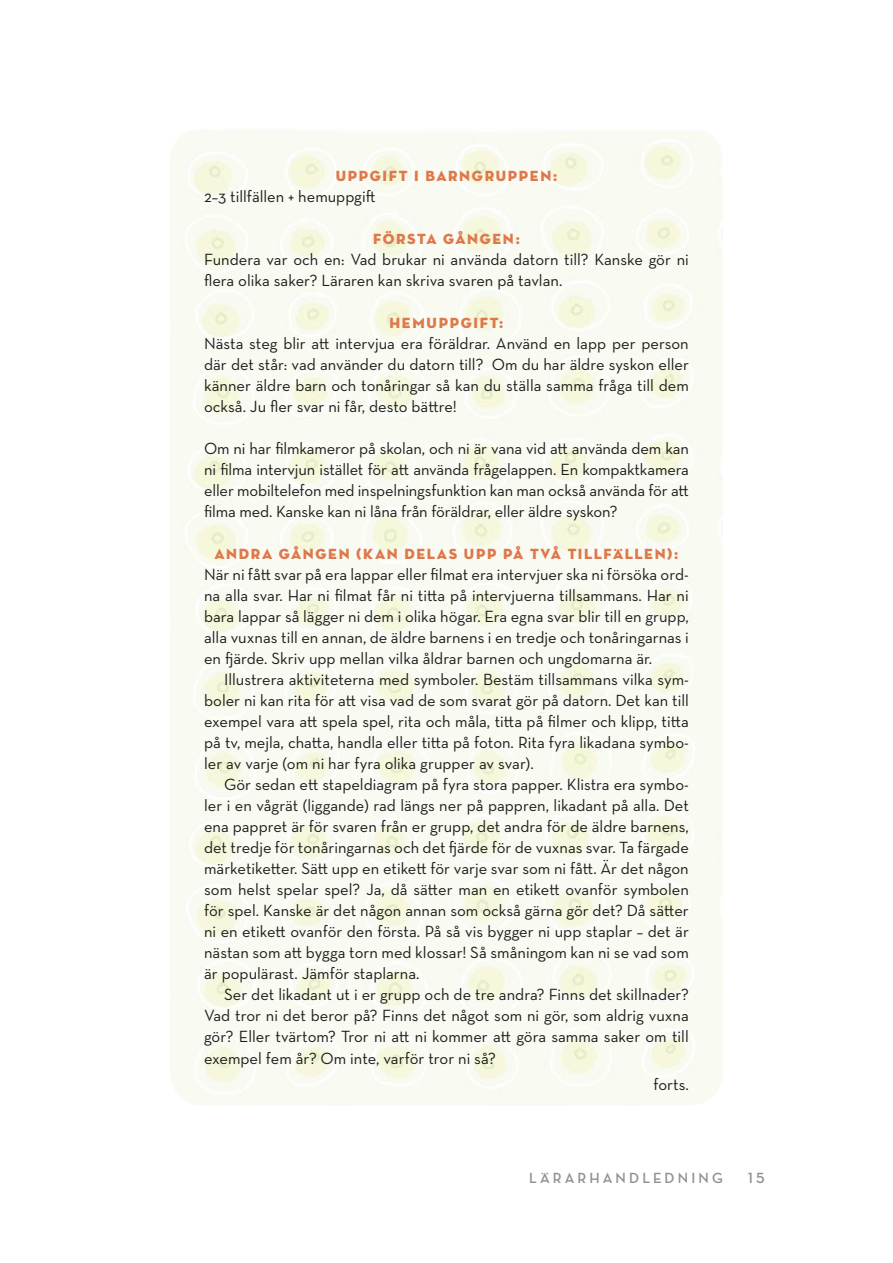
<style>
.page{position:relative;width:893px;height:1263px;background:#fff}
.page>*{position:absolute;margin:0;border:0;box-sizing:border-box;transform-origin:0 0}
.t1{font:16.5px/21px "Neutraface Text";color:#1d1d1b;text-align:justify}
.t2{font:15px "Neutraface Display Titling";letter-spacing:.11em;color:#de784a}
.t3{font:700 15px "Neutraface Display";letter-spacing:.215em;color:#929292}
</style>
<div class="page">
<p class="t2" style="left:336px;top:167px;width:223px">UPPGIFT I BARNGRUPPEN:</p>
<p class="t1" style="left:204px;top:186px;width:173px">2–3 tillfällen + hemuppgift</p>
<p class="t2" style="left:373px;top:230px;width:148px">FÖRSTA GÅNGEN:</p>
<p class="t1" style="left:204px;top:249px;width:486px">Fundera var och en: Vad brukar ni använda datorn till? Kanske gör ni flera olika saker? Läraren kan skriva svaren på tavlan.</p>
<p class="t2" style="left:389px;top:314px;width:115px">HEMUPPGIFT:</p>
<p class="t1" style="left:204px;top:333px;width:486px">Nästa steg blir att intervjua era föräldrar. Använd en lapp per person där det står: vad använder du datorn till? Om du har äldre syskon eller känner äldre barn och tonåringar så kan du ställa samma fråga till dem också. Ju fler svar ni får, desto bättre!</p>
<p class="t1" style="left:204px;top:438px;width:486px">Om ni har filmkameror på skolan, och ni är vana vid att använda dem kan ni filma intervjun istället för att använda frågelappen. En kompaktkamera eller mobiltelefon med inspelningsfunktion kan man också använda för att filma med. Kanske kan ni låna från föräldrar, eller äldre syskon?</p>
<p class="t2" style="left:214px;top:545px;width:465px">ANDRA GÅNGEN (KAN DELAS UPP PÅ TVÅ TILLFÄLLEN):</p>
<p class="t1" style="left:204px;top:564px;width:486px">När ni fått svar på era lappar eller filmat era intervjuer ska ni försöka ord&shy;na alla svar. Har ni filmat får ni titta på intervjuerna tillsammans. Har ni bara lappar så lägger ni dem i olika högar. Era egna svar blir till en grupp, alla vuxnas till en annan, de äldre barnens i en tredje och tonåringarnas i en fjärde. Skriv upp mellan vilka åldrar barnen och ungdomarna är.</p>
<p class="t1" style="left:204px;top:669px;width:486px;text-indent:20px">Illustrera aktiviteterna med symboler. Bestäm tillsammans vilka sym&shy;boler ni kan rita för att visa vad de som svarat gör på datorn. Det kan till exempel vara att spela spel, rita och måla, titta på filmer och klipp, titta på tv, mejla, chatta, handla eller titta på foton. Rita fyra likadana symbo&shy;ler av varje (om ni har fyra olika grupper av svar).</p>
<p class="t1" style="left:204px;top:774px;width:486px;text-indent:20px">Gör sedan ett stapeldiagram på fyra stora papper. Klistra era symbo&shy;ler i en vågrät (liggande) rad längs ner på pappren, likadant på alla. Det ena pappret är för svaren från er grupp, det andra för de äldre barnens, det tredje för tonåringarnas och det fjärde för de vuxnas svar. Ta färgade märketiketter. Sätt upp en etikett för varje svar som ni fått. Är det någon som helst spelar spel? Ja, då sätter man en etikett ovanför symbolen för spel. Kanske är det någon annan som också gärna gör det? Då sätter ni en etikett ovanför den första. På så vis bygger ni upp staplar – det är nästan som att bygga torn med klossar! Så småningom kan ni se vad som är populärast. Jämför staplarna.</p>
<p class="t1" style="left:204px;top:984px;width:486px;text-indent:20px">Ser det likadant ut i er grupp och de tre andra? Finns det skillnader?<br>Vad tror ni det beror på? Finns det något som ni gör, som aldrig vuxna gör? Eller tvärtom? Tror ni att ni kommer att göra samma saker om till exempel fem år? Om inte, varför tror ni så?</p>
<p class="t1" style="left:653px;top:1074px;width:37px">forts.</p>
<p class="t3" style="left:529px;top:1170px;width:195px">läRARHANDLEDNING</p>
<p class="t3" style="left:748px;top:1170px;width:18px">15</p>
</div>
